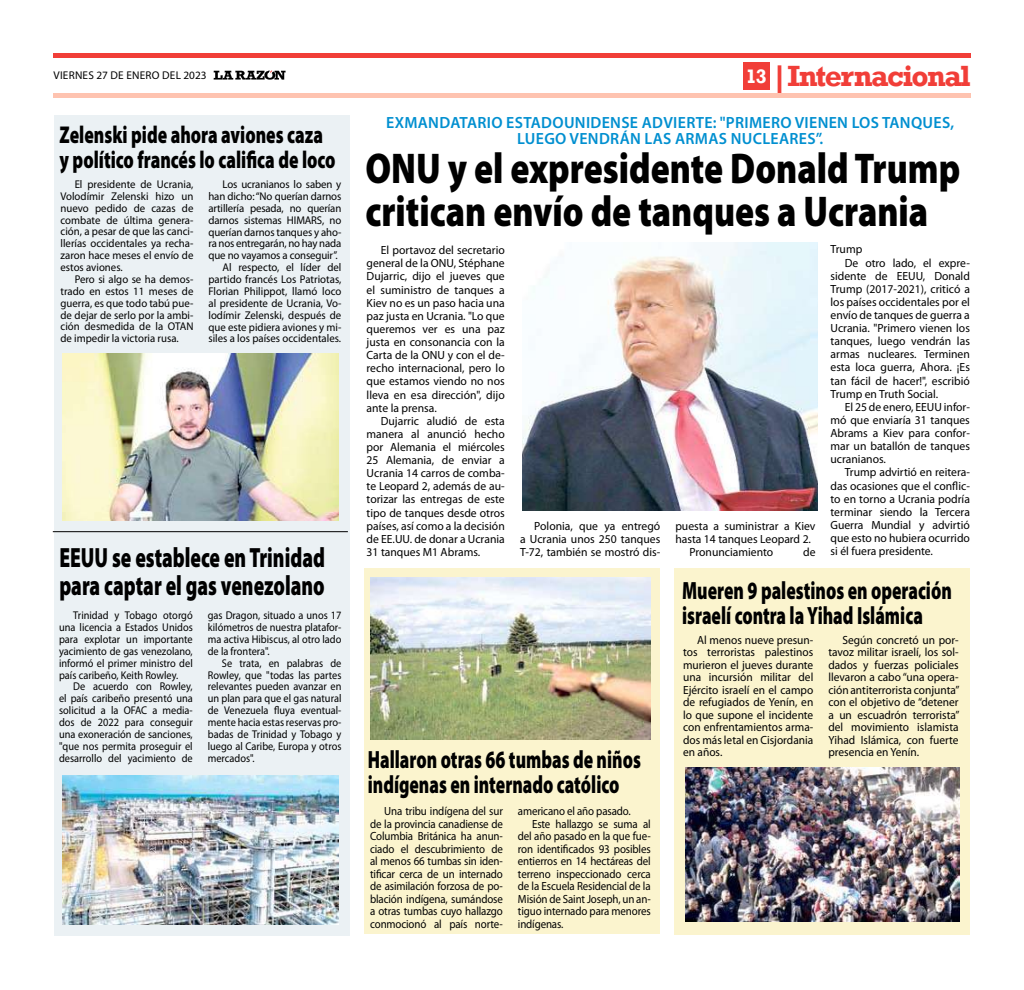
<style>
.page{position:relative;width:1024px;height:990px;background:#fff}
.page>*{position:absolute;margin:0;border:0;box-sizing:border-box;transform-origin:0 0}
.t1{font:900 43.25px/43.2px "Myriad Pro";color:#000;scale:.82 1}
.t2{font:700 30px "Rockwell";letter-spacing:-.05em;color:#f13e38}
.t3{font:900 27.88px/27.9px "Myriad Pro";color:#000;scale:.7 1}
.t4{font:900 25px/25px "Myriad Pro";color:#000;scale:.7 1}
.t5{font:900 24.38px/24.4px "Myriad Pro";color:#000;scale:.72 1}
.t6{font:700 20px "Rockwell";color:#fff}
.t7{font:600 16.25px/16.2px "Myriad Pro";letter-spacing:.02em;color:#008fd0;text-align:center}
.t8{font:11.88px/13.1px "Myriad Pro";color:#000;text-align:justify}
.t9{font:11.88px/12.5px "Myriad Pro";color:#000;text-align:justify;scale:.92 1}
.t10{font:11.88px/12.5px "Myriad Pro";color:#000;text-align:justify;scale:.96 1}
.t11{font:11.25px/11.9px "Myriad Pro";color:#000;text-align:justify;scale:.96 1}
.t12{font:11.25px/11.9px "Myriad Pro";color:#000;text-align:justify;scale:.92 1}
.t13{font:11.25px "Myriad Pro";letter-spacing:.02em;color:#000}
.t14{font:11.25px "Myriad Pro";color:#000}
</style>
<div class="page">
<div style="left:364px;top:568px;width:295px;height:366px;background:#fbf4ce"></div>
<div style="left:675px;top:568px;width:295px;height:367px;background:#fbf4ce"></div>
<img style="left:685px;top:768px;width:274px;height:154px">
<div style="left:54px;top:115px;width:295px;height:821px;background:#eaf0f4"></div>
<img style="left:522px;top:243px;width:296px;height:267px">
<img style="left:370px;top:577px;width:281px;height:162px">
<svg style="left:214px;top:70px;width:71px;height:10px"></svg>
<div style="left:743px;top:62px;width:26px;height:27px;background:#f13e38"></div>
<div style="left:54px;top:93px;width:917px;height:5px;background:#fec3b0"></div>
<div style="left:54px;top:53px;width:917px;height:5px;background:#f13e38"></div>
<img style="left:63px;top:775px;width:275px;height:150px">
<hr style="left:53px;top:531px;width:295px;height:1px;background:#000">
<img style="left:63px;top:353px;width:276px;height:168px">
<p class="t13" style="left:54px;top:69px;width:116px">VIERNES 27 DE ENERO del</p>
<p class="t14" style="left:183px;top:69px;width:25px">2023</p>
<h3 class="t6" style="left:745px;top:64px;width:23px">13</h3>
<h2 class="t2" style="left:770px;top:57px;width:202px">|Internacional</h2>
<h3 class="t5" style="left:60px;top:123px;width:385px">Zelenski pide ahora aviones caza y político francés lo califica de loco</h3>
<p class="t11" style="left:60px;top:178px;width:140px;text-indent:14px">El presidente de Ucrania, Volodímir Zelenski hizo un nuevo pedido de cazas de combate de última genera&shy;ción, a pesar de que las canci&shy;llerías occidentales ya recha&shy;zaron hace meses el envío de estos aviones.</p>
<p class="t11" style="left:60px;top:273px;width:140px;text-indent:14px">Pero si algo se ha demos&shy;trado en estos 11 meses de guerra, es que todo tabú pue&shy;de dejar de serlo por la ambi&shy;ción desmedida de la OTAN de impedir la victoria rusa.</p>
<p class="t11" style="left:223px;top:178px;width:125px">Los ucranianos lo saben y</p>
<p class="t11" style="left:208px;top:190px;width:140px">han dicho: “No querían darnos</p>
<p class="t11" style="left:208px;top:202px;width:140px">artillería pesada, no querían</p>
<p class="t11" style="left:208px;top:214px;width:140px">darnos sistemas HIMARS, no</p>
<p class="t11" style="left:208px;top:226px;width:140px">querían darnos tanques y aho-</p>
<p class="t11" style="left:208px;top:237px;width:140px">ra nos entregarán, no hay nada</p>
<p class="t11" style="left:208px;top:249px;width:136px">que no vayamos a conseguir”.</p>
<p class="t11" style="left:223px;top:261px;width:125px">Al respecto, el líder del</p>
<p class="t11" style="left:208px;top:273px;width:140px">partido francés Los Patriotas,</p>
<p class="t11" style="left:208px;top:285px;width:140px">Florian Philippot, llamó loco</p>
<p class="t11" style="left:208px;top:297px;width:140px">al presidente de Ucrania, Vo-</p>
<p class="t11" style="left:208px;top:309px;width:140px">lodímir Zelenski, después de</p>
<p class="t11" style="left:208px;top:321px;width:140px">que este pidiera aviones y mi-</p>
<p class="t11" style="left:208px;top:333px;width:140px">siles a los países occidentales.</p>
<h3 class="t3" style="left:59px;top:544px;width:381px">EEUU se establece en Trinidad para captar el gas venezolano</h3>
<p class="t12" style="left:59px;top:609px;width:147px;text-indent:14px">Trinidad y Tobago otorgó una licencia a Estados Unidos para explotar un importante yacimiento de gas venezolano, informó el primer ministro del país caribeño, Keith Rowley.</p>
<p class="t12" style="left:59px;top:681px;width:147px;text-indent:14px">De acuerdo con Rowley, el país caribeño presentó una solicitud a la OFAC a media&shy;dos de 2022 para conseguir una exoneración de sanciones, "que nos permita proseguir el desarrollo del yacimiento de</p>
<p class="t12" style="left:208px;top:609px;width:147px">gas Dragon, situado a unos 17 kilómetros de nuestra platafor&shy;ma activa Hibiscus, al otro lado de la frontera".</p>
<p class="t12" style="left:208px;top:657px;width:147px;text-indent:14px">Se trata, en palabras de Rowley, que "todas las partes relevantes pueden avanzar en un plan para que el gas natural de Venezuela fluya eventual&shy;mente hacia estas reservas pro&shy;badas de Trinidad y Tobago y luego al Caribe, Europa y otros mercados".</p>
<h3 class="t7" style="left:386px;top:114px;width:569px">EXMANDATARIO ESTADOUNIDENSE ADVIERTE: "PRIMERO VIENEN LOS TANQUES,<br>LUEGO VENDRÁN LAS ARMAS NUCLEARES”.</h3>
<h1 class="t1" style="left:365px;top:147px;width:727px">ONU y el expresidente Donald Trump critican envío de tanques a Ucrania</h1>
<p class="t8" style="left:830px;top:243px;width:33px">Trump</p>
<p class="t8" style="left:844px;top:256px;width:127px">De otro lado, el expre-</p>
<p class="t8" style="left:830px;top:269px;width:141px">sidente de EEUU, Donald</p>
<p class="t8" style="left:830px;top:282px;width:141px">Trump (2017-2021), criticó a</p>
<p class="t8" style="left:830px;top:295px;width:141px">los países occidentales por el</p>
<p class="t8" style="left:830px;top:308px;width:141px">envío de tanques de guerra a</p>
<p class="t8" style="left:830px;top:321px;width:141px">Ucrania. "Primero vienen los</p>
<p class="t8" style="left:830px;top:335px;width:141px">tanques, luego vendrán las</p>
<p class="t8" style="left:830px;top:348px;width:141px">armas nucleares. Terminen</p>
<p class="t8" style="left:830px;top:361px;width:141px">esta loca guerra, Ahora. ¡Es</p>
<p class="t8" style="left:830px;top:374px;width:141px">tan fácil de hacer!", escribió</p>
<p class="t8" style="left:830px;top:387px;width:109px">Trump en Truth Social.</p>
<p class="t8" style="left:844px;top:400px;width:127px">El 25 de enero, EEUU infor-</p>
<p class="t8" style="left:830px;top:413px;width:141px">mó que enviaría 31 tanques</p>
<p class="t8" style="left:830px;top:426px;width:141px">Abrams a Kiev para confor-</p>
<p class="t8" style="left:830px;top:439px;width:141px">mar un batallón de tanques</p>
<p class="t8" style="left:830px;top:453px;width:57px">ucranianos.</p>
<p class="t8" style="left:844px;top:466px;width:127px">Trump advirtió en reitera-</p>
<p class="t8" style="left:830px;top:479px;width:141px">das ocasiones que el conflic-</p>
<p class="t8" style="left:830px;top:492px;width:141px">to en torno a Ucrania podría</p>
<p class="t8" style="left:830px;top:505px;width:141px">terminar siendo la Tercera</p>
<p class="t8" style="left:830px;top:518px;width:141px">Guerra Mundial y advirtió</p>
<p class="t8" style="left:830px;top:531px;width:141px">que esto no hubiera ocurrido</p>
<p class="t8" style="left:830px;top:544px;width:104px">si él fuera presidente.</p>
<p class="t8" style="left:366px;top:243px;width:140px;text-indent:14px">El portavoz del secretario general de la ONU, Stéphane Dujarric, dijo el jueves que el suministro de tanques a Kiev no es un paso hacia una paz justa en Ucrania. "Lo que queremos ver es una paz justa en consonancia con la Carta de la ONU y con el de&shy;recho internacional, pero lo que estamos viendo no nos lleva en esa dirección", dijo ante la prensa.</p>
<p class="t8" style="left:366px;top:414px;width:140px;text-indent:14px">Dujarric aludió de esta manera al anunció hecho por Alemania el miércoles 25 Alemania, de enviar a Ucrania 14 carros de comba&shy;te Leopard 2, además de au&shy;torizar las entregas de este tipo de tanques desde otros países, así como a la decisión de EE.UU. de donar a Ucrania 31 tanques M1 Abrams.</p>
<p class="t8" style="left:520px;top:519px;width:142px;text-indent:14px">Polonia, que ya entregó a Ucrania unos 250 tanques T-72, también se mostró dis-</p>
<p class="t8" style="left:675px;top:519px;width:142px">puesta a suministrar a Kiev</p>
<p class="t8" style="left:675px;top:532px;width:137px">hasta 14 tanques Leopard 2.</p>
<p class="t8" style="left:689px;top:545px;width:85px">Pronunciamiento</p>
<p class="t8" style="left:803px;top:545px;width:14px">de</p>
<h3 class="t4" style="left:368px;top:748px;width:392px">Hallaron otras 66 tumbas de niños indígenas en internado católico</h3>
<p class="t9" style="left:370px;top:805px;width:146px;text-indent:14px">Una tribu indígena del sur de la provincia canadiense de Columbia Británica ha anun&shy;ciado el descubrimiento de al menos 66 tumbas sin iden&shy;tificar cerca de un internado de asimilación forzosa de po&shy;blación indígena, sumándose a otras tumbas cuyo hallazgo conmocionó al país norte-</p>
<p class="t9" style="left:518px;top:805px;width:124px">americano el año pasado.</p>
<p class="t9" style="left:532px;top:817px;width:130px">Este hallazgo se suma al</p>
<p class="t9" style="left:518px;top:830px;width:146px">del año pasado en la que fue-</p>
<p class="t9" style="left:518px;top:842px;width:146px">ron identificados 93 posibles</p>
<p class="t9" style="left:518px;top:855px;width:146px">entierros en 14 hectáreas del</p>
<p class="t9" style="left:518px;top:867px;width:146px">terreno inspeccionado cerca</p>
<p class="t9" style="left:518px;top:880px;width:146px">de la Escuela Residencial de la</p>
<p class="t9" style="left:518px;top:892px;width:146px">Misión de Saint Joseph, un an-</p>
<p class="t9" style="left:518px;top:905px;width:146px">tiguo internado para menores</p>
<p class="t9" style="left:518px;top:917px;width:51px">indígenas.</p>
<h3 class="t4" style="left:682px;top:578px;width:387px">Mueren 9 palestinos en operación israelí contra la Yihad Islámica</h3>
<p class="t10" style="left:683px;top:633px;width:137px;text-indent:14px">Al menos nueve presun&shy;tos terroristas palestinos murieron el jueves durante una incursión militar del Ejército israelí en el campo de refugiados de Yenín, en lo que supone el incidente con enfrentamientos arma&shy;dos más letal en Cisjordania en años.</p>
<p class="t10" style="left:828px;top:633px;width:138px;text-indent:14px">Según concretó un por&shy;tavoz militar israelí, los sol&shy;dados y fuerzas policiales llevaron a cabo “una opera&shy;ción antiterrorista conjunta” con el objetivo de “detener a un escuadrón terrorista” del movimiento islamista Yihad Islámica, con fuerte presencia en Yenín.</p>
</div>
